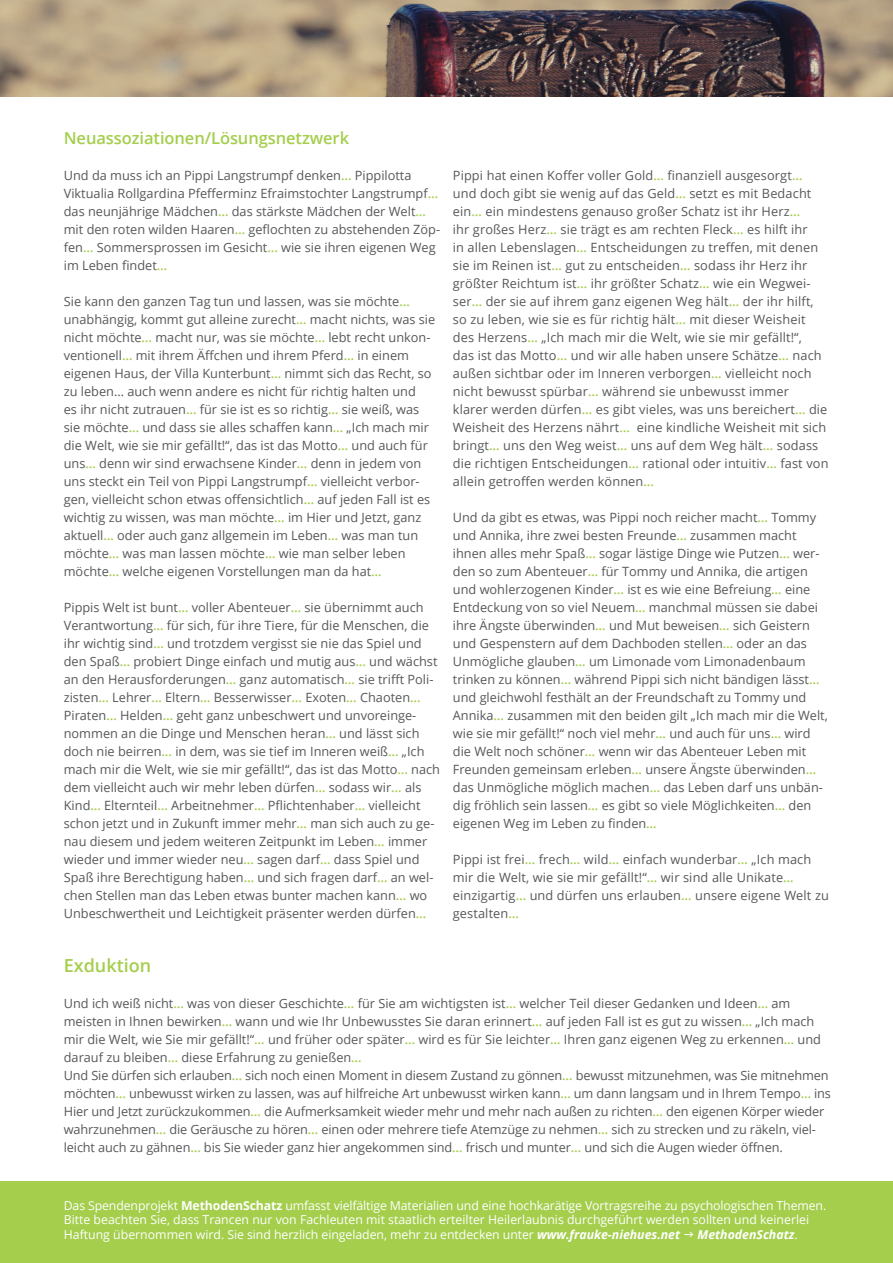
<style>
.page{position:relative;width:893px;height:1263px;background:#fff}
.page>*{position:absolute;margin:0;border:0;box-sizing:border-box;transform-origin:0 0}
.t1{font:600 18px "Open Sans";color:#a4ce4c}
.t2{font:600 16.5px "Open Sans";letter-spacing:-.005em;color:#a4ce4c}
.t3{font:12.75px/18px "Open Sans";color:#57585a}
.t4{font:12.3px/14.7px "Open Sans";letter-spacing:-.005em;color:#fff}
.t5{font:italic 700 12.3px "Open Sans";color:#fff}
.s1{font-weight:600;color:#a4ce4c}
.s2{font-weight:700}
.s3{font-weight:700;font-style:italic}
.s4{font-weight:400;font-style:normal}
</style>
<div class="page">
<img style="left:0;top:0;width:893px;height:96px">
<div style="left:0;top:1181px;width:893px;height:82px;background:#a4ce4c"></div>
<p class="t2" style="left:64px;top:127px;width:287px">Neuassoziationen/Lösungsnetzwerk</p>
<p class="t3" style="left:64px;top:166px;width:378px">Und da muss ich an Pippi Langstrumpf denken<span class="s1">…</span> Pippilotta Viktualia Rollgardina Pfefferminz Efraimstochter Langstrumpf<span class="s1">… </span>das neunjährige Mädchen<span class="s1">…</span> das stärkste Mädchen der Welt<span class="s1">… </span>mit den roten wilden Haaren<span class="s1">…</span> geflochten zu abstehenden Zöp&shy;fen<span class="s1">…</span> Sommersprossen im Gesicht<span class="s1">…</span> wie sie ihren eigenen Weg im Leben findet<span class="s1">…</span></p>
<p class="t3" style="left:64px;top:292px;width:373px">Sie kann den ganzen Tag tun und lassen, was sie möchte<span class="s1">… </span>unabhängig, kommt gut alleine zurecht<span class="s1">…</span> macht nichts, was sie nicht möchte<span class="s1">…</span> macht nur, was sie möchte<span class="s1">…</span> lebt recht unkon&shy;ventionell<span class="s1">…</span> mit ihrem Äffchen und ihrem Pferd<span class="s1">…</span> in einem eigenen Haus, der Villa Kunterbunt<span class="s1">…</span> nimmt sich das Recht, so zu leben… auch wenn andere es nicht für richtig halten und<br>es ihr nicht zutrauen<span class="s1">…</span> für sie ist es so richtig<span class="s1">…</span> sie weiß, was sie möchte<span class="s1">…</span> und dass sie alles schaffen kann<span class="s1">…</span> „Ich mach mir die Welt, wie sie mir gefällt!“, das ist das Motto<span class="s1">…</span> und auch für uns<span class="s1">…</span> denn wir sind erwachsene Kinder<span class="s1">…</span> denn in jedem von uns steckt ein Teil von Pippi Langstrumpf<span class="s1">…</span> vielleicht verbor&shy;gen, vielleicht schon etwas offensichtlich<span class="s1">…</span> auf jeden Fall ist es wichtig zu wissen, was man möchte<span class="s1">…</span> im Hier und Jetzt, ganz aktuell<span class="s1">…</span> oder auch ganz allgemein im Leben<span class="s1">…</span> was man tun möchte<span class="s1">…</span> was man lassen möchte<span class="s1">…</span> wie man selber leben möchte<span class="s1">…</span> welche eigenen Vorstellungen man da hat<span class="s1">…</span></p>
<p class="t3" style="left:64px;top:598px;width:375px">Pippis Welt ist bunt<span class="s1">…</span> voller Abenteuer<span class="s1">…</span> sie übernimmt auch Verantwortung<span class="s1">…</span> für sich, für ihre Tiere, für die Menschen, die ihr wichtig sind<span class="s1">…</span> und trotzdem vergisst sie nie das Spiel und den Spaß<span class="s1">…</span> probiert Dinge einfach und mutig aus<span class="s1">…</span> und wächst an den Herausforderungen<span class="s1">…</span> ganz automatisch<span class="s1">…</span> sie trifft Poli&shy;zisten<span class="s1">…</span> Lehrer<span class="s1">…</span> Eltern<span class="s1">…</span> Besserwisser<span class="s1">…</span> Exoten<span class="s1">…</span> Chaoten<span class="s1">…</span></p>
<p class="t3" style="left:64px;top:706px;width:378px">Piraten<span class="s1">…</span> Helden<span class="s1">…</span> geht ganz unbeschwert und unvoreinge&shy;nommen an die Dinge und Menschen heran<span class="s1">…</span> und lässt sich doch nie beirren<span class="s1">…</span> in dem, was sie tief im Inneren weiß<span class="s1">…</span> „Ich mach mir die Welt, wie sie mir gefällt!“, das ist das Motto<span class="s1">…</span> nach dem vielleicht auch wir mehr leben dürfen<span class="s1">…</span> sodass wir<span class="s1">…</span> als Kind<span class="s1">…</span> Elternteil<span class="s1">…</span> Arbeitnehmer<span class="s1">…</span> Pflichtenhaber<span class="s1">…</span> vielleicht schon jetzt und in Zukunft immer mehr<span class="s1">…</span> man sich auch zu ge&shy;nau diesem und jedem weiteren Zeitpunkt im Leben<span class="s1">…</span> immer wieder und immer wieder neu<span class="s1">…</span> sagen darf<span class="s1">…</span> dass Spiel und Spaß ihre Berechtigung haben<span class="s1">…</span> und sich fragen darf<span class="s1">…</span> an wel&shy;chen Stellen man das Leben etwas bunter machen kann<span class="s1">…</span> wo Unbeschwertheit und Leichtigkeit präsenter werden dürfen<span class="s1">…</span></p>
<p class="t3" style="left:453px;top:166px;width:377px">Pippi hat einen Koffer voller Gold<span class="s1">…</span> finanziell ausgesorgt<span class="s1">… </span>und doch gibt sie wenig auf das Geld<span class="s1">…</span> setzt es mit Bedacht ein<span class="s1">…</span> ein mindestens genauso großer Schatz ist ihr Herz<span class="s1">…<br></span>ihr großes Herz<span class="s1">…</span> sie trägt es am rechten Fleck<span class="s1">…</span> es hilft ihr<br>in allen Lebenslagen<span class="s1">…</span> Entscheidungen zu treffen, mit denen sie im Reinen ist<span class="s1">…</span> gut zu entscheiden<span class="s1">…</span> sodass ihr Herz ihr größter Reichtum ist<span class="s1">…</span> ihr größter Schatz<span class="s1">…</span> wie ein Wegwei&shy;ser<span class="s1">…</span> der sie auf ihrem ganz eigenen Weg hält<span class="s1">…</span> der ihr hilft, so zu leben, wie sie es für richtig hält<span class="s1">…</span> mit dieser Weisheit des Herzens<span class="s1">…</span> „Ich mach mir die Welt, wie sie mir gefällt!“,<br>das ist das Motto<span class="s1">…</span> und wir alle haben unsere Schätze<span class="s1">…</span> nach außen sichtbar oder im Inneren verborgen<span class="s1">…</span> vielleicht noch nicht bewusst spürbar<span class="s1">…</span> während sie unbewusst immer<br>klarer werden dürfen<span class="s1">…</span> es gibt vieles, was uns bereichert<span class="s1">…</span> die Weisheit des Herzens nährt<span class="s1">…</span> eine kindliche Weisheit mit sich bringt<span class="s1">…</span> uns den Weg weist<span class="s1">…</span> uns auf dem Weg hält<span class="s1">…</span> sodass die richtigen Entscheidungen<span class="s1">…</span> rational oder intuitiv<span class="s1">…</span> fast von allein getroffen werden können<span class="s1">…</span></p>
<p class="t3" style="left:453px;top:508px;width:377px">Und da gibt es etwas, was Pippi noch reicher macht<span class="s1">…</span> Tommy und Annika, ihre zwei besten Freunde<span class="s1">…</span> zusammen macht ihnen alles mehr Spaß<span class="s1">…</span> sogar lästige Dinge wie Putzen<span class="s1">…</span> wer&shy;den so zum Abenteuer<span class="s1">…</span> für Tommy und Annika, die artigen und wohlerzogenen Kinder<span class="s1">…</span> ist es wie eine Befreiung<span class="s1">…</span> eine Entdeckung von so viel Neuem<span class="s1">…</span> manchmal müssen sie dabei ihre Ängste überwinden<span class="s1">…</span> und Mut beweisen<span class="s1">…</span> sich Geistern und Gespenstern auf dem Dachboden stellen<span class="s1">…</span> oder an das Unmögliche glauben<span class="s1">…</span> um Limonade vom Limonadenbaum trinken zu können<span class="s1">…</span> während Pippi sich nicht bändigen lässt<span class="s1">… </span>und gleichwohl festhält an der Freundschaft zu Tommy und Annika<span class="s1">…</span> zusammen mit den beiden gilt „Ich mach mir die Welt, wie sie mir gefällt!“ noch viel mehr<span class="s1">…</span> und auch für uns<span class="s1">…</span> wird die Welt noch schöner<span class="s1">…</span> wenn wir das Abenteuer Leben mit Freunden gemeinsam erleben<span class="s1">…</span> unsere Ängste überwinden<span class="s1">… </span>das Unmögliche möglich machen<span class="s1">…</span> das Leben darf uns unbän&shy;dig fröhlich sein lassen<span class="s1">…</span> es gibt so viele Möglichkeiten<span class="s1">…</span> den eigenen Weg im Leben zu finden<span class="s1">…</span></p>
<p class="t3" style="left:453px;top:850px;width:378px">Pippi ist frei<span class="s1">…</span> frech<span class="s1">…</span> wild<span class="s1">…</span> einfach wunderbar<span class="s1">…</span> „Ich mach mir die Welt, wie sie mir gefällt!“<span class="s1">…</span> wir sind alle Unikate<span class="s1">… </span>einzigartig<span class="s1">…</span> und dürfen uns erlauben<span class="s1">…</span> unsere eigene Welt zu gestalten<span class="s1">…</span></p>
<p class="t1" style="left:64px;top:953px;width:89px">Exduktion</p>
<p class="t3" style="left:64px;top:994px;width:759px">Und ich weiß nicht<span class="s1">…</span> was von dieser Geschichte<span class="s1">…</span> für Sie am wichtigsten ist<span class="s1">…</span> welcher Teil dieser Gedanken und Ideen<span class="s1">…</span> am meisten in Ihnen bewirken<span class="s1">…</span> wann und wie Ihr Unbewusstes Sie daran erinnert<span class="s1">…</span> auf jeden Fall ist es gut zu wissen<span class="s1">…</span> „Ich mach mir die Welt, wie Sie mir gefällt!“<span class="s1">…</span> und früher oder später<span class="s1">…</span> wird es für Sie leichter<span class="s1">…</span> Ihren ganz eigenen Weg zu erkennen<span class="s1">…</span> und darauf zu bleiben<span class="s1">…</span> diese Erfahrung zu genießen<span class="s1">…</span></p>
<p class="t3" style="left:64px;top:1066px;width:769px">Und Sie dürfen sich erlauben<span class="s1">…</span> sich noch einen Moment in diesem Zustand zu gönnen<span class="s1">…</span> bewusst mitzunehmen, was Sie mitnehmen möchten<span class="s1">…</span> unbewusst wirken zu lassen, was auf hilfreiche Art unbewusst wirken kann<span class="s1">…</span> um dann langsam und in Ihrem Tempo<span class="s1">…</span> ins Hier und Jetzt zurückzukommen<span class="s1">…</span> die Aufmerksamkeit wieder mehr und mehr nach außen zu richten<span class="s1">…</span> den eigenen Körper wieder wahrzunehmen<span class="s1">…</span> die Geräusche zu hören<span class="s1">…</span> einen oder mehrere tiefe Atemzüge zu nehmen<span class="s1">…</span> sich zu strecken und zu räkeln, viel&shy;leicht auch zu gähnen<span class="s1">…</span> bis Sie wieder ganz hier angekommen sind<span class="s1">…</span> frisch und munter<span class="s1">…</span> und sich die Augen wieder öffnen.</p>
<p class="t4" style="left:64px;top:1197px;width:764px">Das Spendenprojekt <span class="s2">MethodenSchatz</span> umfasst vielfältige Materialien und eine hochkarätige Vortragsreihe zu psychologischen Themen.<br>Bitte beachten Sie, dass Trancen nur von Fachleuten mit staatlich erteilter Heilerlaubnis durchgeführt werden sollten und keinerlei<br>Haftung übernommen wird. Sie sind herzlich eingeladen, mehr zu entdecken unter <span class="s3">www.frauke-niehues.net</span></p>
<p class="t5" style="left:698px;top:1226px;width:102px">MethodenSchatz<span class="s4">.</span></p>
</div>
